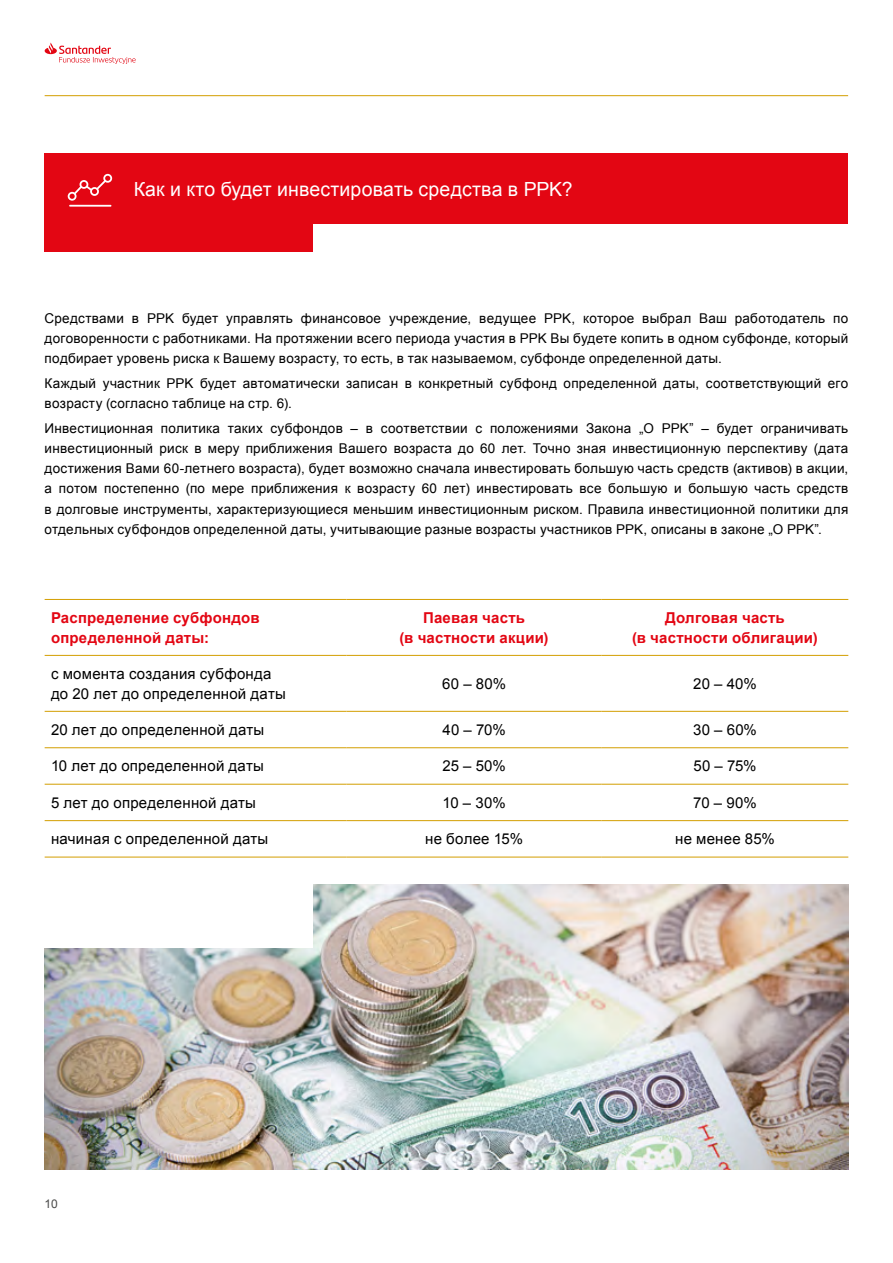
<style>
.page{position:relative;width:893px;height:1263px;background:#fff}
.page>*{position:absolute;margin:0;border:0;box-sizing:border-box;transform-origin:0 0}
.t1{font:19.5px "Arial";letter-spacing:.005em;color:#fff}
.t2{font:15px/19.5px "Arial";letter-spacing:.015em;color:#000}
.t3{font:700 15px/19.5px "Arial";letter-spacing:.015em;color:#e30613;text-align:center}
.t4{font:13.5px/20.2px "Arial";letter-spacing:.02em;color:#000;text-align:justify}
.t5{font:12px "Arial";color:#4a4a49}
</style>
<div class="page">
<svg style="left:45px;top:43px;width:91px;height:21px"></svg>
<hr style="left:45px;top:95px;width:803px;height:1px;background:#d39e00">
<hr style="left:45px;top:655px;width:302px;height:1px;background:#d39e00">
<hr style="left:347px;top:655px;width:255px;height:1px;background:#d39e00">
<hr style="left:602px;top:655px;width:246px;height:1px;background:#d39e00">
<hr style="left:45px;top:711px;width:302px;height:1px;background:#d39e00">
<hr style="left:347px;top:711px;width:255px;height:1px;background:#d39e00">
<hr style="left:602px;top:711px;width:246px;height:1px;background:#d39e00">
<hr style="left:45px;top:747px;width:302px;height:1px;background:#d39e00">
<hr style="left:347px;top:747px;width:255px;height:1px;background:#d39e00">
<hr style="left:602px;top:747px;width:246px;height:1px;background:#d39e00">
<hr style="left:45px;top:784px;width:302px;height:1px;background:#d39e00">
<hr style="left:347px;top:784px;width:255px;height:1px;background:#d39e00">
<hr style="left:602px;top:784px;width:246px;height:1px;background:#d39e00">
<hr style="left:45px;top:820px;width:302px;height:1px;background:#d39e00">
<hr style="left:347px;top:820px;width:255px;height:1px;background:#d39e00">
<hr style="left:602px;top:820px;width:246px;height:1px;background:#d39e00">
<hr style="left:45px;top:599px;width:302px;height:1px;background:#d39e00">
<hr style="left:347px;top:599px;width:255px;height:1px;background:#d39e00">
<hr style="left:602px;top:599px;width:246px;height:1px;background:#d39e00">
<hr style="left:45px;top:857px;width:302px;height:1px;background:#d39e00">
<hr style="left:347px;top:857px;width:255px;height:1px;background:#d39e00">
<hr style="left:602px;top:857px;width:246px;height:1px;background:#d39e00">
<div style="left:44px;top:153px;width:804px;height:70px;background:#e30613"></div>
<div style="left:44px;top:198px;width:269px;height:54px;background:#e30613"></div>
<hr style="left:69px;top:205px;width:42px;height:2px;background:#fff">
<svg style="left:68px;top:174px;width:44px;height:27px"></svg>
<img style="left:45px;top:884px;width:803px;height:285px">
<div style="left:38px;top:880px;width:275px;height:67px;background:#fff"></div>
<h1 class="t1" style="left:134px;top:176px;width:440px">Как и кто будет инвестировать средства в PPK?</h1>
<p class="t4" style="left:45px;top:308px;width:805px">Средствами в PPK будет управлять финансовое учреждение, ведущее PPK, которое выбрал Ваш работодатель по договоренности с работниками. На протяжении всего периода участия в PPK Вы будете копить в одном субфонде, который подбирает уровень риска к Вашему возрасту, то есть, в так называемом, субфонде определенной даты.</p>
<p class="t4" style="left:45px;top:373px;width:805px">Каждый участник PPK будет автоматически записан в конкретный субфонд определенной даты, соответствующий его возрасту (согласно таблице на стр. 6).</p>
<p class="t4" style="left:45px;top:418px;width:805px">Инвестиционная политика таких субфондов – в соответствии с положениями Закона „О PPK” – будет ограничивать инвестиционный риск в меру приближения Вашего возраста до 60 лет. Точно зная инвестиционную перспективу (дата достижения Вами 60-летнего возраста), будет возможно сначала инвестировать большую часть средств (активов) в акции, а потом постепенно (по мере приближения к возрасту 60 лет) инвестировать все большую и большую часть средств в долговые инструменты, характеризующиеся меньшим инвестиционным риском. Правила инвестиционной политики для отдельных субфондов определенной даты, учитывающие разные возрасты участников PPK, описаны в законе „О PPK”.</p>
<p class="t3" style="left:51px;top:608px;width:210px;text-align:left">Распределение субфондов определенной даты:</p>
<p class="t3" style="left:400px;top:608px;width:150px">Паевая часть<br>(в частности акции)</p>
<p class="t3" style="left:632px;top:608px;width:187px">Долговая часть<br>(в частности облигации)</p>
<p class="t2" style="left:51px;top:664px;width:236px">с момента создания субфонда до 20 лет до определенной даты</p>
<p class="t2" style="left:442px;top:674px;width:65px">60 – 80%</p>
<p class="t2" style="left:693px;top:674px;width:65px">20 – 40%</p>
<p class="t2" style="left:51px;top:720px;width:215px">20 лет до определенной даты</p>
<p class="t2" style="left:442px;top:720px;width:65px">40 – 70%</p>
<p class="t2" style="left:693px;top:720px;width:65px">30 – 60%</p>
<p class="t2" style="left:51px;top:756px;width:214px">10 лет до определенной даты</p>
<p class="t2" style="left:442px;top:756px;width:65px">25 – 50%</p>
<p class="t2" style="left:693px;top:756px;width:65px">50 – 75%</p>
<p class="t2" style="left:51px;top:793px;width:206px">5 лет до определенной даты</p>
<p class="t2" style="left:443px;top:793px;width:65px">10 – 30%</p>
<p class="t2" style="left:693px;top:793px;width:65px">70 – 90%</p>
<p class="t2" style="left:51px;top:829px;width:219px">начиная с определенной даты</p>
<p class="t2" style="left:425px;top:829px;width:99px">не более 15%</p>
<p class="t2" style="left:675px;top:829px;width:101px">не менее 85%</p>
<p class="t5" style="left:45px;top:1196px;width:15px">10</p>
</div>
